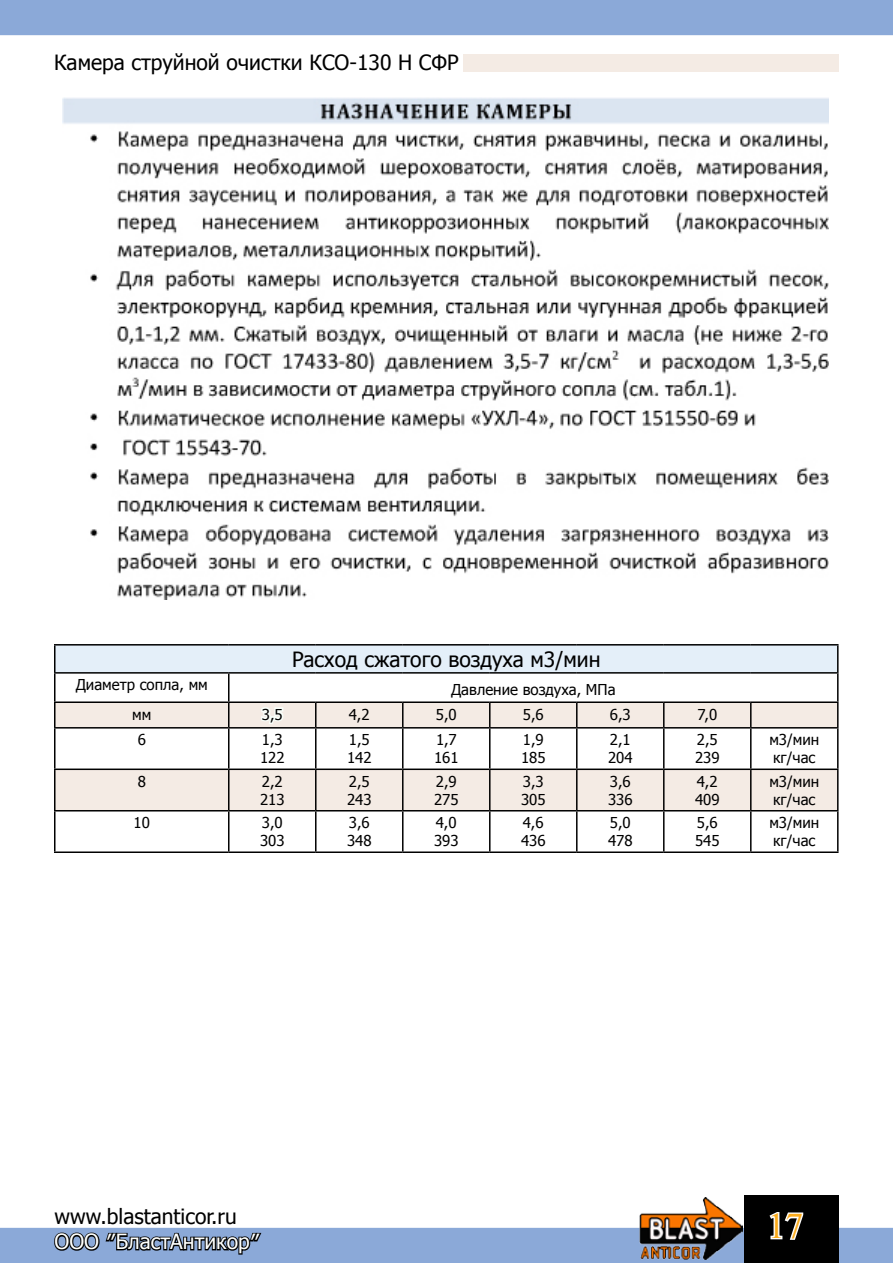
<style>
.page{position:relative;width:893px;height:1263px;background:#fff}
.page>*{position:absolute;margin:0;border:0;box-sizing:border-box;transform-origin:0 0}
.t1{font:36px "Times New Roman";color:#fbab1b}
.t2{font:21px "Tahoma";color:#000}
.t3{font:21px "Tahoma";color:#fefffd}
.t4{font:15px/18px "Tahoma";color:#000}
</style>
<div class="page">
<div style="left:1px;top:1228px;width:891px;height:34px;background:#8ba9d8"></div>
<div style="left:0;top:1228px;width:893px;height:35px;border:2px solid #8ba9d8"></div>
<div style="left:1px;top:0;width:891px;height:34px;background:#8ba9d8"></div>
<div style="left:0;top:0;width:893px;height:35px;border:2px solid #8ba9d8"></div>
<img style="left:639px;top:1198px;width:103px;height:61px">
<div style="left:744px;top:1196px;width:95px;height:67px;background:#000"></div>
<svg style="left:769px;top:1212px;width:35px;height:28px"></svg>
<svg style="left:53px;top:1229px;width:210px;height:26px"></svg>
<div style="left:463px;top:54px;width:376px;height:17px;background:#f4ebe4"></div>
<div style="left:55px;top:645px;width:783px;height:28px;background:#e4eff9"></div>
<svg style="left:56px;top:703px;width:781px;height:107px;fill:#f4ebe4"></svg>
<hr style="left:54px;top:644px;width:175px;height:1px;background:#000">
<hr style="left:54px;top:645px;width:2px;height:27px;background:#000">
<hr style="left:229px;top:644px;width:87px;height:1px;background:#000">
<hr style="left:316px;top:644px;width:87px;height:1px;background:#000">
<hr style="left:403px;top:644px;width:87px;height:1px;background:#000">
<hr style="left:490px;top:644px;width:87px;height:1px;background:#000">
<hr style="left:577px;top:644px;width:87px;height:1px;background:#000">
<hr style="left:664px;top:644px;width:87px;height:1px;background:#000">
<hr style="left:751px;top:644px;width:87px;height:1px;background:#000">
<hr style="left:54px;top:672px;width:175px;height:2px;background:#000">
<hr style="left:54px;top:674px;width:2px;height:27px;background:#000">
<hr style="left:229px;top:672px;width:87px;height:2px;background:#000">
<hr style="left:228px;top:674px;width:2px;height:27px;background:#000">
<hr style="left:316px;top:672px;width:87px;height:2px;background:#000">
<hr style="left:403px;top:672px;width:87px;height:2px;background:#000">
<hr style="left:490px;top:672px;width:87px;height:2px;background:#000">
<hr style="left:577px;top:672px;width:87px;height:2px;background:#000">
<hr style="left:664px;top:672px;width:87px;height:2px;background:#000">
<hr style="left:751px;top:672px;width:87px;height:2px;background:#000">
<hr style="left:54px;top:701px;width:175px;height:2px;background:#000">
<hr style="left:54px;top:703px;width:2px;height:24px;background:#000">
<hr style="left:229px;top:701px;width:87px;height:2px;background:#000">
<hr style="left:228px;top:703px;width:2px;height:24px;background:#000">
<hr style="left:316px;top:701px;width:87px;height:2px;background:#000">
<svg style="left:315px;top:703px;width:1px;height:24px"></svg>
<hr style="left:403px;top:701px;width:87px;height:2px;background:#000">
<hr style="left:402px;top:703px;width:2px;height:24px;background:#000">
<hr style="left:490px;top:701px;width:87px;height:2px;background:#000">
<svg style="left:489px;top:703px;width:1px;height:24px"></svg>
<hr style="left:577px;top:701px;width:87px;height:2px;background:#000">
<hr style="left:576px;top:703px;width:2px;height:24px;background:#000">
<hr style="left:664px;top:701px;width:87px;height:2px;background:#000">
<svg style="left:663px;top:703px;width:1px;height:24px"></svg>
<hr style="left:751px;top:701px;width:87px;height:2px;background:#000">
<hr style="left:750px;top:703px;width:2px;height:24px;background:#000">
<svg style="left:837px;top:645px;width:1px;height:82px"></svg>
<hr style="left:54px;top:727px;width:175px;height:1px;background:#000">
<hr style="left:54px;top:728px;width:2px;height:40px;background:#000">
<hr style="left:229px;top:727px;width:87px;height:1px;background:#000">
<hr style="left:228px;top:728px;width:2px;height:40px;background:#000">
<hr style="left:316px;top:727px;width:87px;height:1px;background:#000">
<hr style="left:315px;top:728px;width:1px;height:40px;background:#000">
<hr style="left:403px;top:727px;width:87px;height:1px;background:#000">
<hr style="left:402px;top:728px;width:2px;height:40px;background:#000">
<hr style="left:490px;top:727px;width:87px;height:1px;background:#000">
<hr style="left:489px;top:728px;width:1px;height:40px;background:#000">
<hr style="left:577px;top:727px;width:87px;height:1px;background:#000">
<hr style="left:576px;top:728px;width:2px;height:40px;background:#000">
<hr style="left:664px;top:727px;width:87px;height:1px;background:#000">
<hr style="left:663px;top:728px;width:1px;height:40px;background:#000">
<hr style="left:751px;top:727px;width:87px;height:1px;background:#000">
<hr style="left:750px;top:728px;width:2px;height:40px;background:#000">
<hr style="left:837px;top:728px;width:1px;height:40px;background:#000">
<hr style="left:54px;top:768px;width:175px;height:2px;background:#000">
<hr style="left:54px;top:770px;width:2px;height:40px;background:#000">
<hr style="left:229px;top:768px;width:87px;height:2px;background:#000">
<hr style="left:228px;top:770px;width:2px;height:40px;background:#000">
<hr style="left:316px;top:768px;width:87px;height:2px;background:#000">
<hr style="left:315px;top:770px;width:1px;height:40px;background:#000">
<hr style="left:403px;top:768px;width:87px;height:2px;background:#000">
<hr style="left:402px;top:770px;width:2px;height:40px;background:#000">
<hr style="left:490px;top:768px;width:87px;height:2px;background:#000">
<hr style="left:489px;top:770px;width:1px;height:40px;background:#000">
<hr style="left:577px;top:768px;width:87px;height:2px;background:#000">
<hr style="left:576px;top:770px;width:2px;height:40px;background:#000">
<hr style="left:664px;top:768px;width:87px;height:2px;background:#000">
<hr style="left:663px;top:770px;width:1px;height:40px;background:#000">
<hr style="left:751px;top:768px;width:87px;height:2px;background:#000">
<hr style="left:750px;top:770px;width:2px;height:40px;background:#000">
<hr style="left:837px;top:770px;width:1px;height:40px;background:#000">
<hr style="left:54px;top:810px;width:175px;height:1px;background:#000">
<hr style="left:54px;top:811px;width:2px;height:40px;background:#000">
<hr style="left:229px;top:810px;width:87px;height:1px;background:#000">
<hr style="left:228px;top:811px;width:2px;height:40px;background:#000">
<hr style="left:316px;top:810px;width:87px;height:1px;background:#000">
<hr style="left:315px;top:811px;width:1px;height:40px;background:#000">
<hr style="left:403px;top:810px;width:87px;height:1px;background:#000">
<hr style="left:402px;top:811px;width:2px;height:40px;background:#000">
<hr style="left:490px;top:810px;width:87px;height:1px;background:#000">
<hr style="left:489px;top:811px;width:1px;height:40px;background:#000">
<hr style="left:577px;top:810px;width:87px;height:1px;background:#000">
<hr style="left:576px;top:811px;width:2px;height:40px;background:#000">
<hr style="left:664px;top:810px;width:87px;height:1px;background:#000">
<hr style="left:663px;top:811px;width:1px;height:40px;background:#000">
<hr style="left:751px;top:810px;width:87px;height:1px;background:#000">
<hr style="left:750px;top:811px;width:2px;height:40px;background:#000">
<hr style="left:837px;top:811px;width:1px;height:40px;background:#000">
<hr style="left:54px;top:851px;width:175px;height:2px;background:#000">
<hr style="left:229px;top:851px;width:87px;height:2px;background:#000">
<hr style="left:316px;top:851px;width:87px;height:2px;background:#000">
<hr style="left:403px;top:851px;width:87px;height:2px;background:#000">
<hr style="left:490px;top:851px;width:87px;height:2px;background:#000">
<hr style="left:577px;top:851px;width:87px;height:2px;background:#000">
<hr style="left:664px;top:851px;width:87px;height:2px;background:#000">
<hr style="left:751px;top:851px;width:87px;height:2px;background:#000">
<svg style="left:259px;top:705px;width:27px;height:20px"></svg>
<img style="left:63px;top:97px;width:766px;height:503px">
<h2 class="t2" style="left:54px;top:48px;width:406px">Камера струйной очистки КСО-130 Н СФР</h2>
<h2 class="t2" style="left:292px;top:645px;width:310px">Расход сжатого воздуха м3/мин</h2>
<p class="t4" style="left:76px;top:675px;width:134px">Диаметр сопла, мм</p>
<p class="t4" style="left:451px;top:680px;width:166px">Давление воздуха, МПа</p>
<p class="t4" style="left:132px;top:704px;width:21px">мм</p>
<p class="t4" style="left:262px;top:704px;width:22px">3,5</p>
<p class="t4" style="left:349px;top:704px;width:22px">4,2</p>
<p class="t4" style="left:436px;top:704px;width:22px">5,0</p>
<p class="t4" style="left:523px;top:704px;width:22px">5,6</p>
<p class="t4" style="left:610px;top:704px;width:22px">6,3</p>
<p class="t4" style="left:697px;top:704px;width:21px">7,0</p>
<p class="t4" style="left:138px;top:730px;width:10px">6</p>
<p class="t4" style="left:260px;top:730px;width:26px">1,3<br>122</p>
<p class="t4" style="left:347px;top:730px;width:26px">1,5<br>142</p>
<p class="t4" style="left:434px;top:730px;width:26px">1,7<br>161</p>
<p class="t4" style="left:521px;top:730px;width:26px">1,9<br>185</p>
<p class="t4" style="left:608px;top:730px;width:26px">2,1<br>204</p>
<p class="t4" style="left:695px;top:730px;width:26px">2,5<br>239</p>
<p class="t4" style="left:769px;top:730px;width:51px">м3/мин кг/час</p>
<p class="t4" style="left:138px;top:771px;width:10px">8</p>
<p class="t4" style="left:260px;top:771px;width:26px">2,2<br>213</p>
<p class="t4" style="left:347px;top:771px;width:26px">2,5<br>243</p>
<p class="t4" style="left:434px;top:771px;width:26px">2,9<br>275</p>
<p class="t4" style="left:521px;top:771px;width:26px">3,3<br>305</p>
<p class="t4" style="left:608px;top:771px;width:26px">3,6<br>336</p>
<p class="t4" style="left:695px;top:771px;width:26px">4,2<br>409</p>
<p class="t4" style="left:769px;top:771px;width:51px">м3/мин кг/час</p>
<p class="t4" style="left:134px;top:813px;width:18px">10</p>
<p class="t4" style="left:260px;top:813px;width:26px">3,0<br>303</p>
<p class="t4" style="left:347px;top:813px;width:26px">3,6<br>348</p>
<p class="t4" style="left:434px;top:813px;width:26px">4,0<br>393</p>
<p class="t4" style="left:521px;top:813px;width:26px">4,6<br>436</p>
<p class="t4" style="left:608px;top:813px;width:26px">5,0<br>478</p>
<p class="t4" style="left:695px;top:813px;width:26px">5,6<br>545</p>
<p class="t4" style="left:769px;top:813px;width:51px">м3/мин кг/час</p>
<h2 class="t2" style="left:55px;top:1202px;width:184px">www.blastanticor.ru</h2>
<h2 class="t3" style="left:55px;top:1227px;width:207px">ООО ″БластАнтикор″</h2>
<h1 class="t1" style="left:767px;top:1201px;width:37px">17</h1>
</div>
